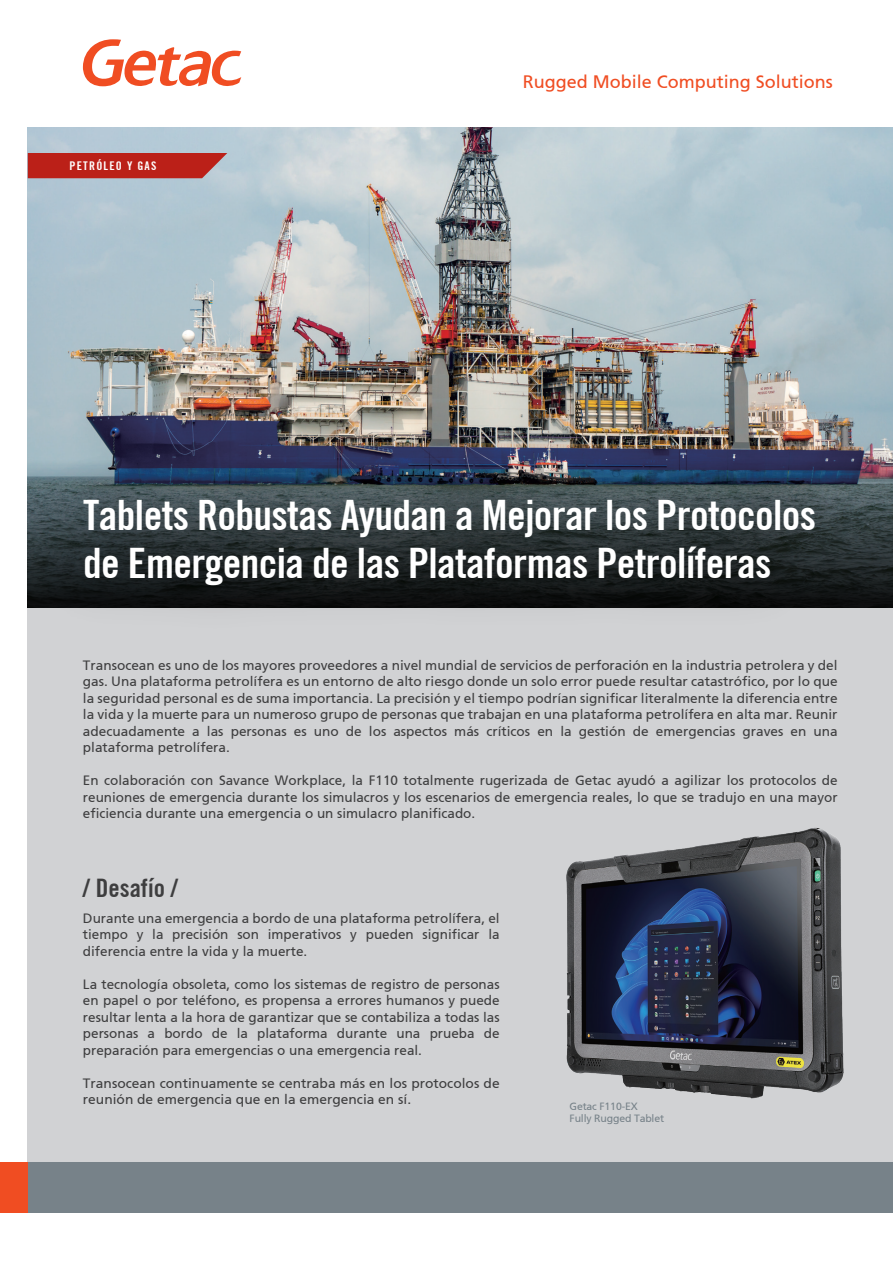
<style>
.page{position:relative;width:893px;height:1263px;background:#fff}
.page>*{position:absolute;margin:0;border:0;box-sizing:border-box;transform-origin:0 0}
.t1{font:700 condensed 42px/48px "Trade Gothic No.20";letter-spacing:-.015em;color:#fff}
.t2{font:700 condensed 25.5px "Trade Gothic No.20";color:#3e3e3f}
.t3{font:18px "Frutiger 55 Roman";color:#f04d22}
.t4{font:13.5px/16.5px "Frutiger 55 Roman";color:#3e3e3f;text-align:justify}
.t5{font:700 condensed 12px "Trade Gothic No.20";letter-spacing:.1em;color:#fff}
.t6{font:10.5px/12px "Frutiger 55 Roman";letter-spacing:-.015em;color:#778289}
</style>
<div class="page">
<div style="left:28px;top:606px;width:865px;height:558px;background:#d1d2d4"></div>
<div style="left:28px;top:1162px;width:865px;height:50px;background:#778289"></div>
<div style="left:0;top:1162px;width:28px;height:50px;background:#f04d22"></div>
<svg style="left:83px;top:39px;width:158px;height:48px"></svg>
<img style="left:28px;top:127px;width:865px;height:271px">
<img style="left:28px;top:398px;width:865px;height:32px">
<img style="left:566px;top:828px;width:278px;height:271px">
<img style="left:27px;top:430px;width:866px;height:222px">
<div style="left:28px;top:153px;width:199px;height:25px;background:#bb2018"></div>
<p class="t5" style="left:70px;top:158px;width:88px">PETRÓLEO Y GAS</p>
<h3 class="t3" style="left:523px;top:71px;width:312px">Rugged Mobile Computing Solutions</h3>
<h1 class="t1" style="left:83px;top:491px;width:734px">Tablets Robustas Ayudan a Mejorar los Protocolos de Emergencia de las Plataformas Petrolíferas</h1>
<p class="t4" style="left:83px;top:657px;width:756px">Transocean es uno de los mayores proveedores a nivel mundial de servicios de perforación en la industria petrolera y del gas. Una plataforma petrolífera es un entorno de alto riesgo donde un solo error puede resultar catastrófico, por lo que la seguridad personal es de suma importancia. La precisión y el tiempo podrían significar literalmente la diferencia entre la vida y la muerte para un numeroso grupo de personas que trabajan en una plataforma petrolífera en alta mar. Reunir adecuadamente a las personas es uno de los aspectos más críticos en la gestión de emergencias graves en una plataforma petrolífera.</p>
<p class="t4" style="left:83px;top:773px;width:756px">En colaboración con Savance Workplace, la F110 totalmente rugerizada de Getac ayudó a agilizar los protocolos de reuniones de emergencia durante los simulacros y los escenarios de emergencia reales, lo que se tradujo en una mayor eficiencia durante una emergencia o un simulacro planificado.</p>
<h2 class="t2" style="left:83px;top:873px;width:96px">/ Desafío /</h2>
<p class="t4" style="left:83px;top:910px;width:418px">Durante una emergencia a bordo de una plataforma petrolífera, el tiempo y la precisión son imperativos y pueden significar la diferencia entre la vida y la muerte.</p>
<p class="t4" style="left:83px;top:976px;width:418px">La tecnología obsoleta, como los sistemas de registro de personas en papel o por teléfono, es propensa a errores humanos y puede resultar lenta a la hora de garantizar que se contabiliza a todas las personas a bordo de la plataforma durante una prueba de preparación para emergencias o una emergencia real.</p>
<p class="t4" style="left:83px;top:1075px;width:418px">Transocean continuamente se centraba más en los protocolos de reunión de emergencia que en la emergencia en sí.</p>
<p class="t6" style="left:570px;top:1100px;width:96px">Getac F110-EX<br>Fully Rugged Tablet</p>
</div>
